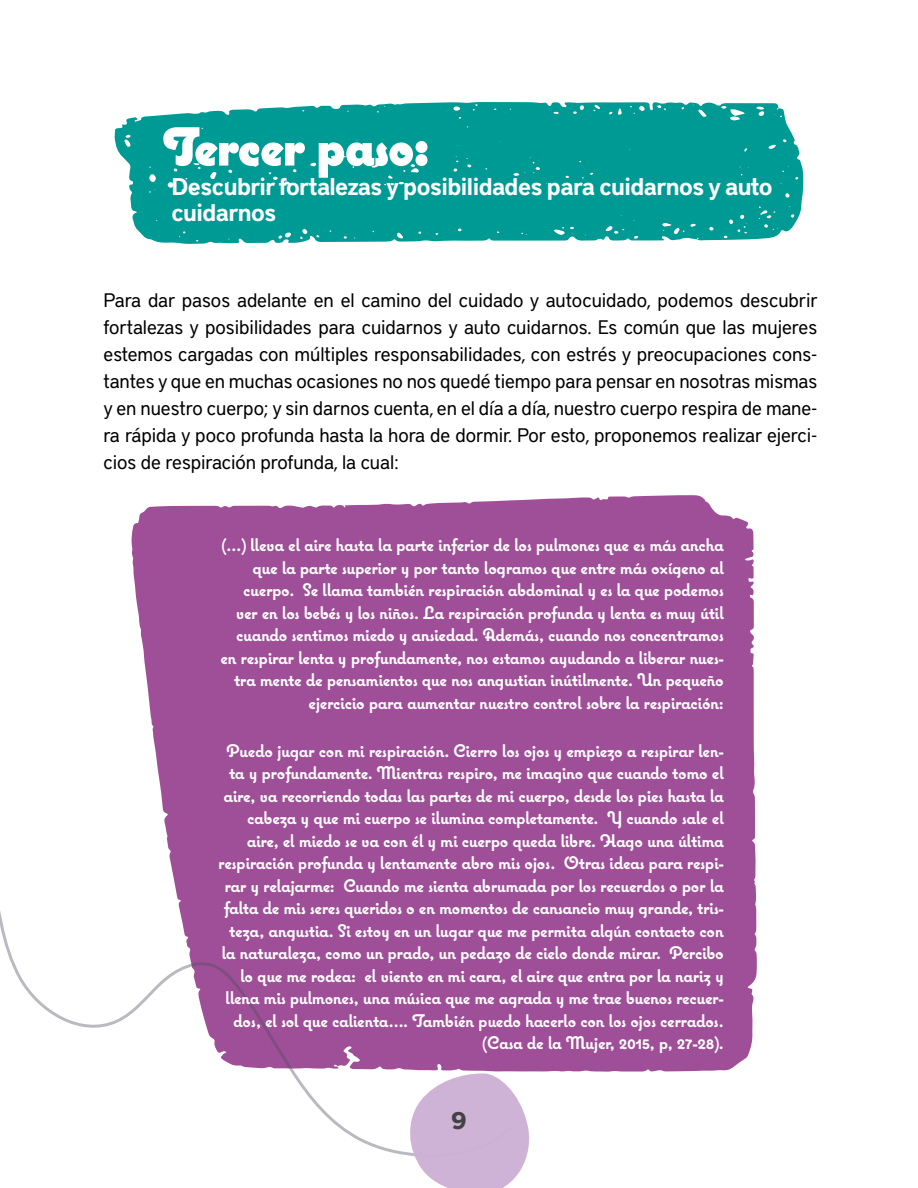
<style>
.page{position:relative;width:918px;height:1188px;background:#fff}
.page>*{position:absolute;margin:0;border:0;box-sizing:border-box;transform-origin:0 0}
.t1{font:900 54px "Coquette";letter-spacing:-.005em;color:#fff}
.t2{font:600 24px/25.5px "District Pro";letter-spacing:-.025em;color:#fff}
.t3{font:700 24px "District Pro";color:#434343}
.t4{font:19.5px/27px "District Pro";letter-spacing:-.005em;color:#000;text-align:justify}
.t5{font:700 18px/22.5px "Coquette";letter-spacing:-.02em;color:#fff;text-align:right}
</style>
<div class="page">
<svg style="left:114px;top:102px;width:689px;height:142px;fill:#009a95"></svg>
<div style="left:132px;top:495px;width:625px;height:577px;background:#9f4e98"></div>
<svg style="left:0;top:863px;width:515px;height:292px"></svg>
<svg style="left:405px;top:1073px;width:124px;height:115px"></svg>
<h1 class="t1" style="left:163px;top:113px;width:267px">Tercer paso:</h1>
<h2 class="t2" style="left:171px;top:173px;width:603px">Descubrir fortalezas y posibilidades para cuidarnos y auto cuidarnos</h2>
<p class="t4" style="left:103px;top:286px;width:716px">Para dar pasos adelante en el camino del cuidado y autocuidado, podemos descubrir fortalezas y posibilidades para cuidarnos y auto cuidarnos. Es común que las mujeres estemos cargadas con múltiples responsabilidades, con estrés y preocupaciones cons&shy;tantes y que en muchas ocasiones no nos quedé tiempo para pensar en nosotras mismas y en nuestro cuerpo; y sin darnos cuenta, en el día a día, nuestro cuerpo respira de mane&shy;ra rápida y poco profunda hasta la hora de dormir. Por esto, proponemos realizar ejerci&shy;cios de respiración profunda, la cual:</p>
<p class="t5" style="left:220px;top:534px;width:505px">(…) lleva el aire hasta la parte inferior de los pulmones que es más ancha que la parte superior y por tanto logramos que entre más oxígeno al cuerpo. Se llama también respiración abdominal y es la que podemos ver en los bebés y los niños. La respiración profunda y lenta es muy útil cuando sentimos miedo y ansiedad. Además, cuando nos concentramos en respirar lenta y profundamente, nos estamos ayudando a liberar nues&shy;tra mente de pensamientos que nos angustian inútilmente. Un pequeño ejercicio para aumentar nuestro control sobre la respiración:</p>
<p class="t5" style="left:218px;top:739px;width:507px">Puedo jugar con mi respiración. Cierro los ojos y empiezo a respirar len&shy;ta y profundamente. Mientras respiro, me imagino que cuando tomo el aire, va recorriendo todas las partes de mi cuerpo, desde los pies hasta la cabeza y que mi cuerpo se ilumina completamente. Y cuando sale el aire, el miedo se va con él y mi cuerpo queda libre. Hago una última respiración profunda y lentamente abro mis ojos. Otras ideas para respi&shy;rar y relajarme: Cuando me sienta abrumada por los recuerdos o por la falta de mis seres queridos o en momentos de cansancio muy grande, tris&shy;teza, angustia. Si estoy en un lugar que me permita algún contacto con la naturaleza, como un prado, un pedazo de cielo donde mirar. Percibo lo que me rodea: el viento en mi cara, el aire que entra por la nariz y llena mis pulmones, una música que me agrada y me trae buenos recuer&shy;dos, el sol que calienta…. También puedo hacerlo con los ojos cerrados. (Casa de la Mujer, 2015, p, 27-28).</p>
<h2 class="t3" style="left:451px;top:1103px;width:17px">9</h2>
</div>
